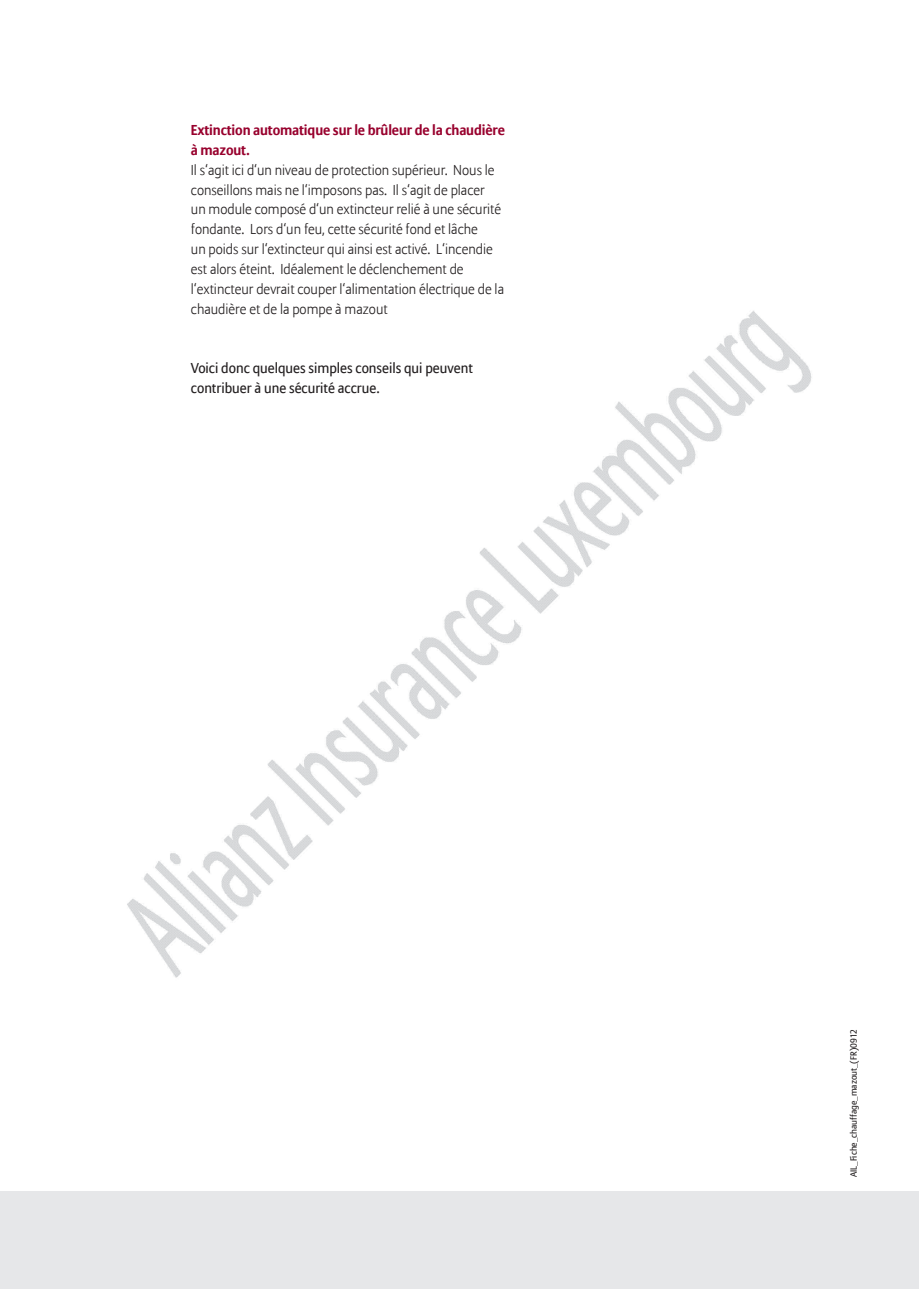
<style>
.page{position:relative;width:919px;height:1289px;background:#fff}
.page>*{position:absolute;margin:0;border:0;box-sizing:border-box;transform-origin:0 0}
.t1{font:300 14.25px/20px "Allianz Sans";color:#231f20}
.t2{font:14.25px/20px "Allianz Sans";color:#231f20}
.t3{font:700 14.25px/20px "Allianz Sans";letter-spacing:-.01em;color:#98012d}
.t4{font:9px "Allianz Sans";color:#231f20}
</style>
<div class="page">
<div style="left:0;top:1191px;width:918px;height:97px;background:#e6e7e9"></div>
<img style="left:127px;top:310px;width:685px;height:668px">
<p class="t3" style="left:191px;top:120px;width:315px">Extinction automatique sur le brûleur de la chaudière à mazout.</p>
<p class="t1" style="left:191px;top:160px;width:315px">Il s‘agit ici d‘un niveau de protection supérieur. Nous le conseillons mais ne l‘imposons pas. Il s‘agit de placer<br>un module composé d‘un extincteur relié à une sécurité fondante. Lors d‘un feu, cette sécurité fond et lâche<br>un poids sur l‘extincteur qui ainsi est activé. L‘incendie est alors éteint. Idéalement le déclenchement de l‘extincteur devrait couper l‘alimentation électrique de la chaudière et de la pompe à mazout</p>
<p class="t2" style="left:191px;top:359px;width:283px">Voici donc quelques simples conseils qui peuvent contribuer à une sécurité accrue.</p>
<p class="t4" style="left:848px;top:1177px;width:150px;rotate:-90deg">AIL_Fiche_chauffage_mazout_(FR)0912</p>
</div>
